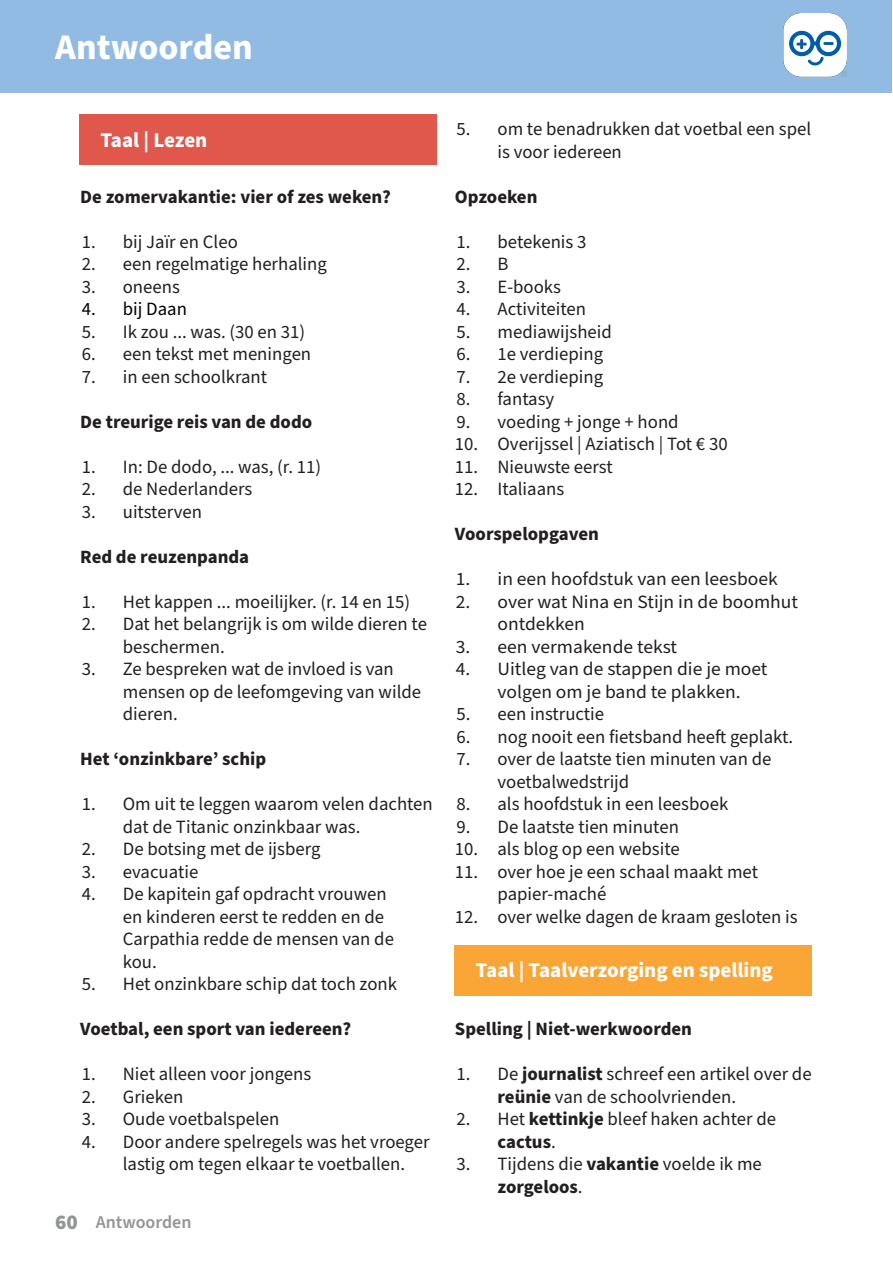
<style>
.page{position:relative;width:893px;height:1263px;background:#fff}
.page>*{position:absolute;margin:0;border:0;box-sizing:border-box;transform-origin:0 0}
.t1{font:700 36px "Source Sans Pro";color:#fff}
.t2{font:700 21px "Source Sans Pro";color:#fff}
.t3{font:18.75px/22.5px "Source Sans Pro";color:#231f20}
.t4{font:700 18.75px "Source Sans Pro";color:#231f20}
.t5{font:18.75px/22.5px "Source Sans Pro";color:#231f20;scale:1.04 1}
.t6{font:18.75px "Source Sans Pro";color:#000}
.t7{font:600 18px "Source Sans Pro";color:#939598}
.s1{font-weight:900;font-size:21px;color:#929595}
.s2{font-weight:700}
</style>
<div class="page">
<div style="left:0;top:0;width:892px;height:92px;background:#91bbe3"></div>
<div style="left:79px;top:115px;width:357px;height:50px;background:#e0574b"></div>
<div style="left:454px;top:945px;width:358px;height:51px;background:#faa636"></div>
<img style="left:783px;top:13px;width:63px;height:63px">
<h1 class="t1" style="left:55px;top:23px;width:199px">Antwoorden</h1>
<p class="t2" style="left:100px;top:125px;width:108px">Taal | Lezen</p>
<p class="t4" style="left:80px;top:184px;width:312px">De zomervakantie: vier of zes weken?</p>
<p class="t3" style="left:82px;top:231px;width:158px">1. bij Jaïr en Cleo</p>
<p class="t3" style="left:82px;top:253px;width:247px">2. een regelmatige herhaling</p>
<p class="t3" style="left:82px;top:276px;width:100px">3. oneens</p>
<p class="t6" style="left:82px;top:296px;width:107px">4. bij Daan</p>
<p class="t3" style="left:82px;top:321px;width:225px">5. Ik zou ... was. (30 en 31)</p>
<p class="t3" style="left:82px;top:343px;width:231px">6. een tekst met meningen</p>
<p class="t3" style="left:82px;top:366px;width:187px">7. in een schoolkrant</p>
<p class="t4" style="left:80px;top:409px;width:233px">De treurige reis van de dodo</p>
<p class="t3" style="left:82px;top:456px;width:241px">1. In: De dodo, ... was, (r. 11)</p>
<p class="t3" style="left:82px;top:478px;width:172px">2. de Nederlanders</p>
<p class="t3" style="left:82px;top:501px;width:122px">3. uitsterven</p>
<p class="t4" style="left:80px;top:544px;width:170px">Red de reuzenpanda</p>
<p class="t3" style="left:82px;top:591px;width:330px">1. Het kappen ... moeilijker. (r. 14 en 15)</p>
<p class="t3" style="left:123px;top:613px;width:306px;text-indent:-41px">2. Dat het belangrijk is om wilde dieren te beschermen.</p>
<p class="t3" style="left:123px;top:658px;width:300px;text-indent:-41px">3. Ze bespreken wat de invloed is van mensen op de leefomgeving van wilde dieren.</p>
<p class="t4" style="left:80px;top:746px;width:187px">Het ʻonzinkbareʼ schip</p>
<p class="t3" style="left:123px;top:793px;width:312px;text-indent:-41px">1. Om uit te leggen waarom velen dachten dat de Titanic onzinkbaar was.</p>
<p class="t3" style="left:82px;top:838px;width:240px">2. De botsing met de ijsberg</p>
<p class="t3" style="left:82px;top:861px;width:118px">3. evacuatie</p>
<p class="t3" style="left:123px;top:883px;width:273px;text-indent:-41px">4. De kapitein gaf opdracht vrouwen en kinderen eerst te redden en de<br>Carpathia redde de mensen van de kou.</p>
<p class="t3" style="left:82px;top:973px;width:317px">5. Het onzinkbare schip dat toch zonk</p>
<p class="t4" style="left:80px;top:1016px;width:272px">Voetbal, een sport van iedereen?</p>
<p class="t3" style="left:82px;top:1063px;width:231px">1. Niet alleen voor jongens</p>
<p class="t3" style="left:82px;top:1086px;width:103px">2. Grieken</p>
<p class="t3" style="left:82px;top:1108px;width:199px">3. Oude voetbalspelen</p>
<p class="t3" style="left:123px;top:1131px;width:308px;text-indent:-41px">4. Door andere spelregels was het vroeger lastig om tegen elkaar te voetballen.</p>
<p class="t7" style="left:55px;top:1210px;width:138px"><span class="s1">60</span> Antwoorden</p>
<p class="t3" style="left:497px;top:118px;width:315px;text-indent:-41px">5. om te benadrukken dat voetbal een spel is voor iedereen</p>
<p class="t4" style="left:455px;top:184px;width:84px">Opzoeken</p>
<p class="t3" style="left:456px;top:231px;width:131px">1. betekenis 3</p>
<p class="t3" style="left:456px;top:253px;width:54px">2. B</p>
<p class="t3" style="left:456px;top:276px;width:106px">3. E-books</p>
<p class="t3" style="left:456px;top:298px;width:131px">4. Activiteiten</p>
<p class="t3" style="left:456px;top:321px;width:157px">5. mediawijsheid</p>
<p class="t3" style="left:456px;top:343px;width:148px">6. 1e verdieping</p>
<p class="t3" style="left:456px;top:366px;width:148px">7. 2e verdieping</p>
<p class="t3" style="left:456px;top:388px;width:99px">8. fantasy</p>
<p class="t3" style="left:456px;top:411px;width:224px">9. voeding + jonge + hond</p>
<p class="t3" style="left:455px;top:433px;width:274px">10. Overijssel | Aziatisch | Tot € 30</p>
<p class="t3" style="left:455px;top:456px;width:159px">11. Nieuwste eerst</p>
<p class="t3" style="left:455px;top:478px;width:111px">12. Italiaans</p>
<p class="t4" style="left:455px;top:521px;width:145px">Voorspelopgaven</p>
<p class="t5" style="left:456px;top:568px;width:311px">1. in een hoofdstuk van een leesboek</p>
<p class="t5" style="left:497px;top:591px;width:290px;text-indent:-42px">2. over wat Nina en Stijn in de boomhut ontdekken</p>
<p class="t5" style="left:456px;top:636px;width:214px">3. een vermakende tekst</p>
<p class="t5" style="left:497px;top:658px;width:261px;text-indent:-42px">4. Uitleg van de stappen die je moet volgen om je band te plakken.</p>
<p class="t3" style="left:456px;top:703px;width:149px">5. een instructie</p>
<p class="t3" style="left:456px;top:726px;width:338px">6. nog nooit een fietsband heeft geplakt.</p>
<p class="t3" style="left:497px;top:748px;width:275px;text-indent:-41px">7. over de laatste tien minuten van de voetbalwedstrijd</p>
<p class="t3" style="left:456px;top:793px;width:273px">8. als hoofdstuk in een leesboek</p>
<p class="t3" style="left:456px;top:816px;width:224px">9. De laatste tien minuten</p>
<p class="t3" style="left:455px;top:838px;width:226px">10. als blog op een website</p>
<p class="t3" style="left:497px;top:861px;width:262px;text-indent:-43px">11. over hoe je een schaal maakt met papier-maché</p>
<p class="t3" style="left:455px;top:906px;width:344px">12. over welke dagen de kraam gesloten is</p>
<p class="t2" style="left:476px;top:956px;width:299px">Taal | Taalverzorging en spelling</p>
<p class="t4" style="left:455px;top:1016px;width:239px">Spelling | Niet-werkwoorden</p>
<p class="t3" style="left:497px;top:1063px;width:316px;text-indent:-41px">1. De <span class="s2">journalist</span> schreef een artikel over de <span class="s2">reünie</span> van de schoolvrienden.</p>
<p class="t3" style="left:497px;top:1108px;width:280px;text-indent:-41px">2. Het <span class="s2">kettinkje</span> bleef haken achter de <span class="s2">cactus</span>.</p>
<p class="t3" style="left:497px;top:1153px;width:266px;text-indent:-41px">3. Tijdens die <span class="s2">vakantie</span> voelde ik me <span class="s2">zorgeloos</span>.</p>
</div>
